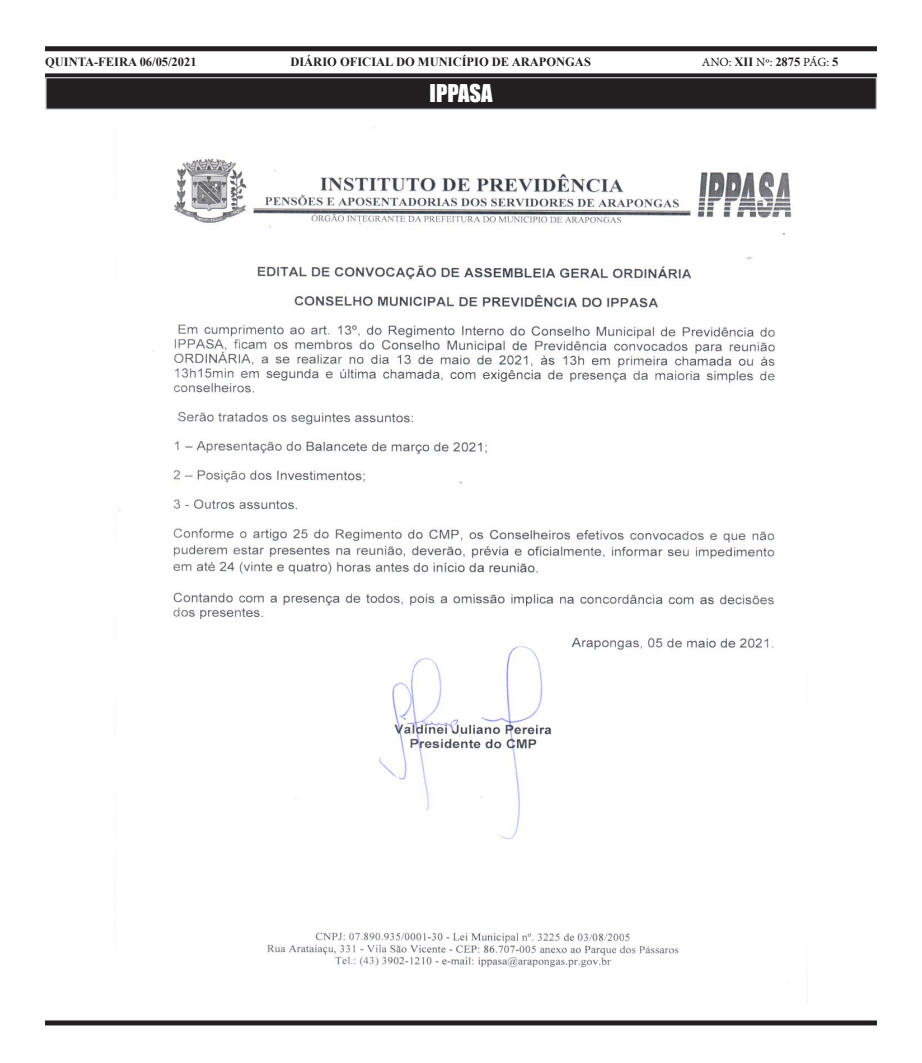
<style>
.page{position:relative;width:922px;height:1063px;background:#fff}
.page>*{position:absolute;margin:0;border:0;box-sizing:border-box;transform-origin:0 0}
.t1{font:22.5px "Impact";color:#fff}
.t2{font:700 12.5px "Times New Roman";color:#231f20}
.t3{font:12.5px "Minion Pro";letter-spacing:-.005em;color:#231f20}
.s1{font-family:"Times New Roman";font-weight:700}
</style>
<div class="page">
<div style="left:45px;top:1020px;width:831px;height:5px;background:#231f20"></div>
<div style="left:45px;top:46px;width:831px;height:5px;background:#231f20"></div>
<div style="left:45px;top:73px;width:831px;height:5px;background:#231f20"></div>
<img style="left:118px;top:159px;width:674px;height:809px">
<div style="left:46px;top:78px;width:830px;height:31px;background:#231f20"></div>
<div style="left:45px;top:77px;width:831px;height:33px;border:1px solid #bec5cb"></div>
<p class="t2" style="left:45px;top:53px;width:153px">QUINTA-FEIRA 06/05/2021</p>
<p class="t2" style="left:290px;top:53px;width:302px">DIÁRIO OFICIAL DO MUNICÍPIO DE ARAPONGAS</p>
<p class="t3" style="left:701px;top:53px;width:138px">ANO: <span class="s1">XII</span> Nº: <span class="s1">2875</span> PÁG: <span class="s1">5</span></p>
<p class="t1" style="left:429px;top:76px;width:65px">IPPASA</p>
</div>
